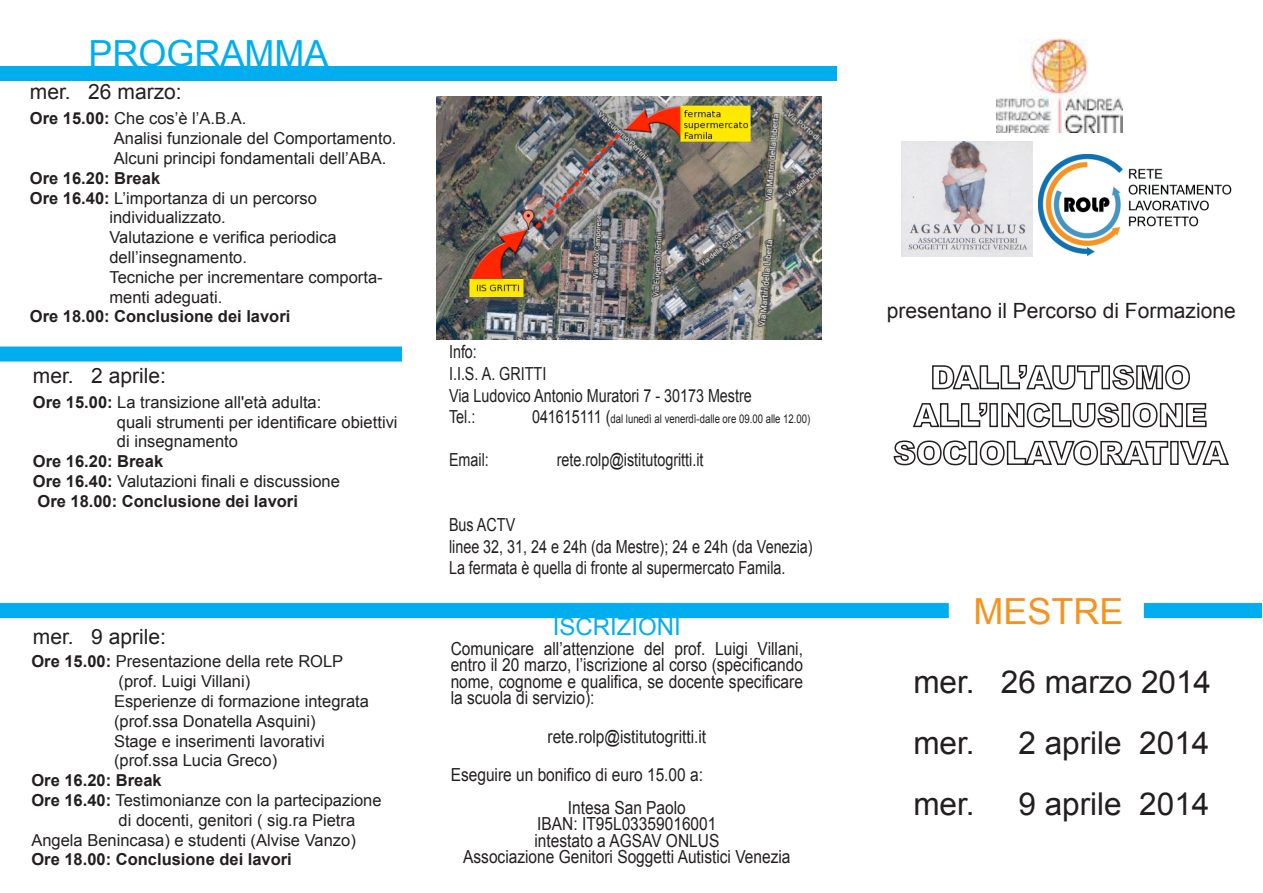
<style>
.page{position:relative;width:1263px;height:893px;background:#fff}
.page>*{position:absolute;margin:0;border:0;box-sizing:border-box;transform-origin:0 0}
.t1{font:36px "Arial";color:#00aeef}
.t2{font:36px "Arial";color:#f7931d}
.t3{font:31.5px "Arial";color:#231f20}
.t4{font:24px "Arial";color:#00aeef}
.t5{font:21px "Arial";color:#231f20}
.t6{font:18px/16.5px "Arial";color:#231f20;text-align:justify;scale:.86 1}
.t7{font:18px/21.6px "Arial";color:#231f20;scale:.8 1}
.t8{font:16.5px/19.8px "Arial";color:#231f20}
.t9{font:700 16.5px/19.8px "Arial";color:#231f20}
.t10{font:12px "Arial";color:#231f20;scale:.8 1}
.s1{font-weight:700}
.s2{font-weight:400}
.s3{font-size:18px}
</style>
<div class="page">
<img style="left:902px;top:141px;width:131px;height:116px">
<img style="left:1038px;top:154px;width:194px;height:101px">
<svg style="left:932px;top:364px;width:168px;height:26px"></svg>
<div style="left:1101px;top:365px;width:9px;height:24px;border:2px solid #231f20"></div>
<svg style="left:1112px;top:364px;width:78px;height:26px"></svg>
<svg style="left:913px;top:402px;width:75px;height:26px"></svg>
<div style="left:989px;top:403px;width:9px;height:24px;border:2px solid #231f20"></div>
<svg style="left:1001px;top:402px;width:119px;height:26px"></svg>
<div style="left:1121px;top:403px;width:9px;height:24px;border:2px solid #231f20"></div>
<svg style="left:1132px;top:402px;width:75px;height:26px"></svg>
<svg style="left:893px;top:440px;width:74px;height:26px"></svg>
<div style="left:969px;top:441px;width:8px;height:24px;border:2px solid #231f20"></div>
<svg style="left:979px;top:440px;width:190px;height:26px"></svg>
<div style="left:1170px;top:441px;width:9px;height:24px;border:2px solid #231f20"></div>
<svg style="left:1178px;top:440px;width:51px;height:25px"></svg>
<div style="left:0;top:603px;width:1262px;height:15px;background:#00aeef"></div>
<div style="left:949px;top:584px;width:195px;height:54px;background:#fff"></div>
<div style="left:0;top:346px;width:402px;height:15px;background:#00aeef"></div>
<div style="left:0;top:66px;width:837px;height:15px;background:#00aeef"></div>
<img style="left:997px;top:39px;width:125px;height:93px">
<img style="left:436px;top:97px;width:385px;height:242px">
<h1 class="t1" style="left:88px;top:34px;width:242px">PROGRAMMA</h1>
<p class="t5" style="left:30px;top:80px;width:153px">mer. 26 marzo:</p>
<p class="t8" style="left:114px;top:109px;width:284px;text-indent:-84px"><span class="s1">Ore 15.00:</span> Che cos’è l’A.B.A.<br>Analisi funzionale del Comportamento.<br>Alcuni principi fondamentali dell’ABA.</p>
<p class="t9" style="left:30px;top:168px;width:132px">Ore 16.20: Break</p>
<p class="t8" style="left:30px;top:188px;width:289px"><span class="s1">Ore 16.40:</span> L’importanza di un percorso</p>
<p class="t8" style="left:109px;top:208px;width:118px">individualizzato.</p>
<p class="t8" style="left:109px;top:227px;width:229px">Valutazione e verifica periodica</p>
<p class="t8" style="left:109px;top:247px;width:139px">dell’insegnamento.</p>
<p class="t8" style="left:109px;top:267px;width:275px">Tecniche per incrementare comporta-</p>
<p class="t8" style="left:109px;top:287px;width:114px">menti adeguati.</p>
<p class="t9" style="left:30px;top:307px;width:262px">Ore 18.00: Conclusione dei lavori</p>
<p class="t5" style="left:33px;top:364px;width:135px">mer. 2 aprile:</p>
<p class="t8" style="left:117px;top:392px;width:282px;text-indent:-84px"><span class="s1">Ore 15.00:</span> La transizione all'età adulta:<br>quali strumenti per identificare obiettivi di insegnamento</p>
<p class="t9" style="left:33px;top:452px;width:308px">Ore 16.20: Break<br>Ore 16.40: <span class="s2">Valutazioni finali e discussione<br></span>Ore 18.00: Conclusione dei lavori</p>
<p class="t5" style="left:33px;top:625px;width:135px">mer. 9 aprile:</p>
<p class="t8" style="left:114px;top:652px;width:256px;text-indent:-83px"><span class="s1">Ore 15.00:</span> Presentazione della rete ROLP (prof. Luigi Villani)<br>Esperienze di formazione integrata (prof.ssa Donatella Asquini)<br>Stage e inserimenti lavorativi (prof.ssa Lucia Greco)</p>
<p class="t9" style="left:31px;top:771px;width:132px">Ore 16.20: Break</p>
<p class="t8" style="left:31px;top:790px;width:352px"><span class="s1">Ore 16.40:</span> Testimonianze con la partecipazione</p>
<p class="t8" style="left:119px;top:810px;width:238px">di docenti, genitori ( sig.ra Pietra</p>
<p class="t8" style="left:31px;top:830px;width:326px">Angela Benincasa) e studenti (Alvise Vanzo)</p>
<p class="t9" style="left:31px;top:850px;width:262px">Ore 18.00: Conclusione dei lavori</p>
<p class="t7" style="left:449px;top:341px;width:380px">Info:<br>I.I.S. A. GRITTI<br>Via Ludovico Antonio Muratori 7 - 30173 Mestre<br>Tel.:</p>
<p class="t10" style="left:532px;top:412px;width:349px"><span class="s3">041615111 (</span>dal lunedì al venerdì-dalle ore 09.00 alle 12.00)</p>
<p class="t7" style="left:449px;top:449px;width:51px">Email:</p>
<p class="t7" style="left:557px;top:449px;width:185px">rete.rolp@istitutogritti.it</p>
<p class="t7" style="left:449px;top:514px;width:456px">Bus ACTV<br>linee 32, 31, 24 e 24h (da Mestre); 24 e 24h (da Venezia)<br>La fermata è quella di fronte al supermercato Famila.</p>
<h3 class="t4" style="left:553px;top:613px;width:130px">ISCRIZIONI</h3>
<p class="t6" style="left:451px;top:640px;width:411px">Comunicare all’attenzione del prof. Luigi Villani, entro il 20 marzo, l’iscrizione al corso (specificando nome, cognome e qualifica, se docente specificare la scuola di servizio):</p>
<p class="t6" style="left:451px;top:717px;width:299px;line-height:38.1px;text-align:right">rete.rolp@istitutogritti.it<br>Eseguire un bonifico di euro 15.00 a:</p>
<p class="t6" style="left:463px;top:799px;width:382px;text-align:center">Intesa San Paolo<br>IBAN: IT95L03359016001<br>intestato a AGSAV ONLUS<br>Associazione Genitori Soggetti Autistici Venezia</p>
<p class="t5" style="left:887px;top:299px;width:350px">presentano il Percorso di Formazione</p>
<h1 class="t2" style="left:973px;top:592px;width:152px">MESTRE</h1>
<h2 class="t3" style="left:913px;top:665px;width:299px">mer. 26 marzo 2014</h2>
<h2 class="t3" style="left:913px;top:725px;width:63px">mer.</h2>
<h2 class="t3" style="left:1018px;top:725px;width:192px">2 aprile 2014</h2>
<h2 class="t3" style="left:913px;top:786px;width:63px">mer.</h2>
<h2 class="t3" style="left:1018px;top:786px;width:192px">9 aprile 2014</h2>
</div>
